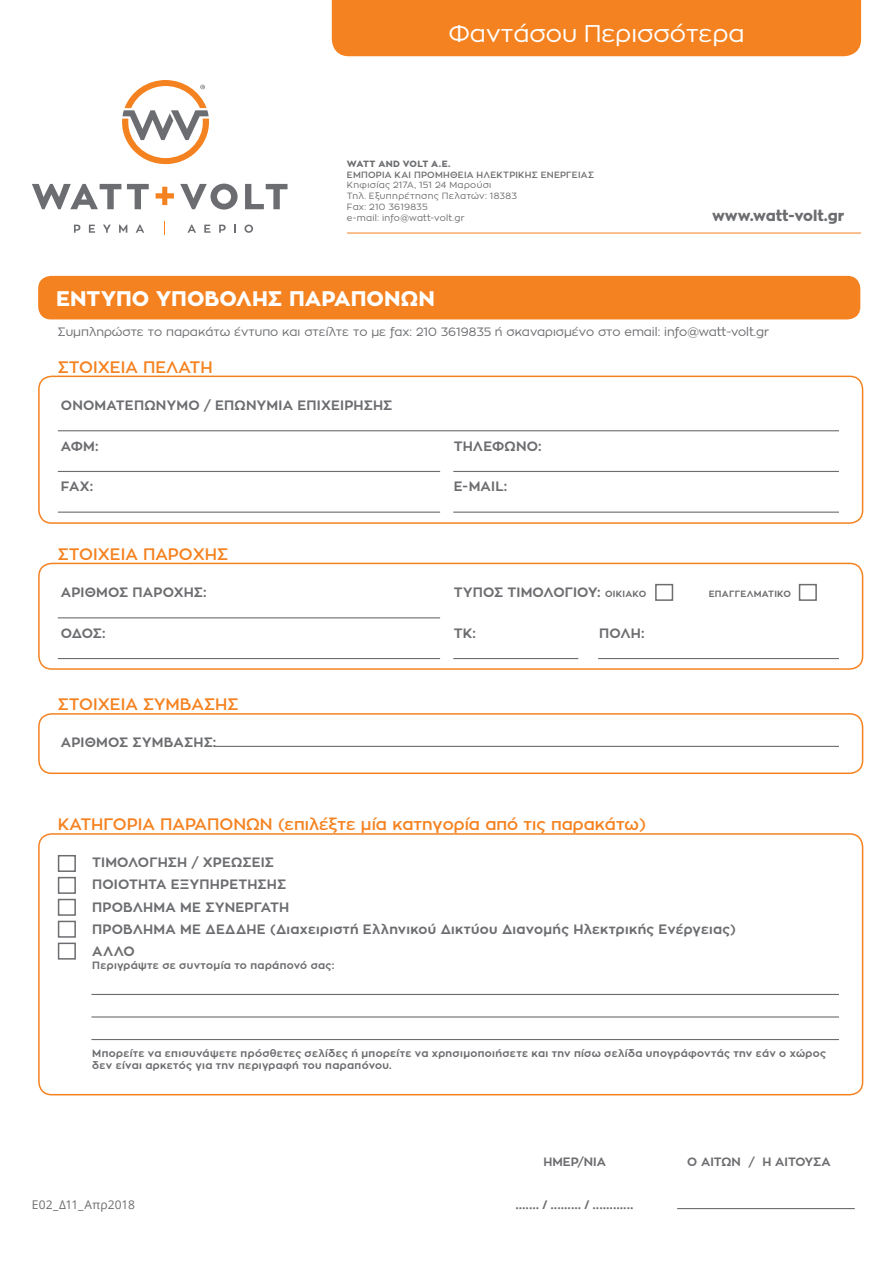
<style>
.page{position:relative;width:893px;height:1263px;background:#fff}
.page>*{position:absolute;margin:0;border:0;box-sizing:border-box;transform-origin:0 0}
.t1{font:24px "Zona Pro";color:#fff}
.t2{font:800 21px "Zona Pro";color:#fff}
.t3{font:600 16.5px "Zona Pro";color:#f58220}
.t4{font:800 15px "Zona Pro";letter-spacing:-.005em;color:#6c6d70}
.t5{font:700 13.5px "Zona Pro";letter-spacing:.015em;color:#6c6d70}
.t6{font:12px "Zona Pro";color:#6c6d70}
.t7{font:700 12px "Open Sans";color:#6c6d70}
.t8{font:700 12px "Zona Pro";color:#6c6d70}
.t9{font:12px "Open Sans";letter-spacing:.01em;color:#6c6d70}
.t10{font:700 10.5px/12.6px "Zona Pro";letter-spacing:.03em;color:#6c6d70}
.t11{font:9px/10.8px "Zona Pro";letter-spacing:.03em;color:#6c6d70}
.t12{font:600 9px "Zona Pro";letter-spacing:.025em;color:#6c6d70}
.t13{font:800 9px "Zona Pro";letter-spacing:.01em;color:#6c6d70}
.t14{font:700 9px "Zona Pro";letter-spacing:.025em;color:#6c6d70}
.s1{font-size:9px}
</style>
<div class="page">
<div style="left:332px;top:0;width:529px;height:56px;background:#f58220"></div>
<svg style="left:32px;top:184px;width:89px;height:25px"></svg>
<svg style="left:127px;top:184px;width:22px;height:25px"></svg>
<svg style="left:156px;top:187px;width:18px;height:18px"></svg>
<svg style="left:180px;top:184px;width:58px;height:26px"></svg>
<svg style="left:245px;top:184px;width:43px;height:25px"></svg>
<svg style="left:122px;top:80px;width:87px;height:84px"></svg>
<svg style="left:74px;top:225px;width:6px;height:8px"></svg>
<svg style="left:89px;top:225px;width:6px;height:8px"></svg>
<svg style="left:103px;top:225px;width:8px;height:8px"></svg>
<svg style="left:119px;top:225px;width:8px;height:8px"></svg>
<svg style="left:136px;top:225px;width:8px;height:8px"></svg>
<svg style="left:164px;top:221px;width:1px;height:14px"></svg>
<svg style="left:187px;top:225px;width:9px;height:8px"></svg>
<svg style="left:204px;top:225px;width:6px;height:8px"></svg>
<svg style="left:219px;top:225px;width:7px;height:8px"></svg>
<svg style="left:234px;top:225px;width:2px;height:8px"></svg>
<svg style="left:244px;top:225px;width:9px;height:8px"></svg>
<hr style="left:347px;top:233px;width:514px;height:1px;background:#f58220">
<div style="left:38px;top:833px;width:825px;height:262px;border:2px solid #f58220;border-radius:13px"></div>
<div style="left:38px;top:276px;width:822px;height:43px;background:#f58220;border-radius:13px"></div>
<div style="left:38px;top:376px;width:825px;height:148px;border:2px solid #f58220;border-radius:13px"></div>
<hr style="left:58px;top:430px;width:781px;height:1px;background:#6c6d70">
<hr style="left:58px;top:471px;width:382px;height:1px;background:#6c6d70">
<hr style="left:91px;top:994px;width:748px;height:1px;background:#6c6d70">
<hr style="left:91px;top:1016px;width:748px;height:1px;background:#6c6d70">
<hr style="left:91px;top:1039px;width:748px;height:1px;background:#6c6d70">
<hr style="left:453px;top:471px;width:386px;height:1px;background:#6c6d70">
<hr style="left:58px;top:512px;width:382px;height:1px;background:#6c6d70">
<hr style="left:453px;top:512px;width:386px;height:1px;background:#6c6d70">
<hr style="left:677px;top:1208px;width:178px;height:1px;background:#6c6d70">
<div style="left:58px;top:855px;width:18px;height:17px;border:2px solid #6c6d70"></div>
<div style="left:58px;top:877px;width:18px;height:17px;border:2px solid #6c6d70"></div>
<div style="left:58px;top:899px;width:18px;height:17px;border:2px solid #6c6d70"></div>
<div style="left:58px;top:921px;width:18px;height:17px;border:2px solid #6c6d70"></div>
<div style="left:58px;top:942px;width:18px;height:17px;border:2px solid #6c6d70"></div>
<div style="left:38px;top:713px;width:825px;height:61px;border:2px solid #f58220;border-radius:13px"></div>
<hr style="left:214px;top:746px;width:625px;height:1px;background:#6c6d70">
<div style="left:38px;top:563px;width:825px;height:107px;border:2px solid #f58220;border-radius:13px"></div>
<hr style="left:58px;top:617px;width:382px;height:1px;background:#6c6d70">
<hr style="left:58px;top:658px;width:382px;height:1px;background:#6c6d70">
<hr style="left:453px;top:658px;width:125px;height:1px;background:#6c6d70">
<hr style="left:598px;top:658px;width:241px;height:1px;background:#6c6d70">
<div style="left:655px;top:584px;width:18px;height:17px;border:2px solid #6c6d70"></div>
<div style="left:799px;top:584px;width:18px;height:17px;border:2px solid #6c6d70"></div>
<h1 class="t1" style="left:448px;top:18px;width:298px">Φαντάσου Περισσότερα</h1>
<p class="t13" style="left:347px;top:158px;width:105px">WATT AND VOLT A.E.</p>
<p class="t12" style="left:347px;top:169px;width:248px">ΕΜΠΟΡΙΑ ΚΑΙ ΠΡΟΜΗΘΕΙΑ ΗΛΕΚΤΡΙΚΗΣ ΕΝΕΡΓΕΙΑΣ</p>
<p class="t11" style="left:347px;top:180px;width:171px">Κηφισίας 217Α, 151 24 Μαρούσι<br>Τηλ. Εξυπηρέτησης Πελατών: 18383<br>Fax: 210 3619835<br>e-mail: info@watt-volt.gr</p>
<p class="t4" style="left:712px;top:206px;width:134px">www.watt-volt.gr</p>
<p class="t2" style="left:56px;top:285px;width:380px">ΕΝΤΥΠΟ ΥΠΟΒΟΛΗΣ ΠΑΡΑΠΟΝΩΝ</p>
<p class="t6" style="left:58px;top:324px;width:713px">Συμπληρώστε το παρακάτω έντυπο και στείλτε το με fax: 210 3619835 ή σκαναρισμένο στο email: info@watt-volt.gr</p>
<p class="t3" style="left:58px;top:356px;width:156px">ΣΤΟΙΧΕΙΑ ΠΕΛΑΤΗ</p>
<p class="t5" style="left:61px;top:396px;width:333px">ΟΝΟΜΑΤΕΠΩΝΥΜΟ / ΕΠΩΝΥΜΙΑ ΕΠΙΧΕΙΡΗΣΗΣ</p>
<p class="t5" style="left:61px;top:437px;width:39px">ΑΦΜ:</p>
<p class="t5" style="left:454px;top:437px;width:89px">ΤΗΛΕΦΩΝΟ:</p>
<p class="t5" style="left:61px;top:477px;width:34px">FAX:</p>
<p class="t5" style="left:454px;top:477px;width:55px">E-MAIL:</p>
<p class="t3" style="left:58px;top:543px;width:172px">ΣΤΟΙΧΕΙΑ ΠΑΡΟΧΗΣ</p>
<p class="t5" style="left:61px;top:583px;width:147px">ΑΡΙΘΜΟΣ ΠΑΡΟΧΗΣ:</p>
<p class="t5" style="left:454px;top:583px;width:194px">ΤΥΠΟΣ ΤΙΜΟΛΟΓΙΟΥ: <span class="s1">ΟΙΚΙΑΚΟ</span></p>
<p class="t14" style="left:709px;top:587px;width:84px">ΕΠΑΓΓΕΛΜΑΤΙΚΟ</p>
<p class="t5" style="left:61px;top:624px;width:46px">ΟΔΟΣ:</p>
<p class="t5" style="left:454px;top:624px;width:24px">ΤΚ:</p>
<p class="t5" style="left:599px;top:624px;width:47px">ΠΟΛΗ:</p>
<p class="t3" style="left:58px;top:694px;width:182px">ΣΤΟΙΧΕΙΑ ΣΥΜΒΑΣΗΣ</p>
<p class="t5" style="left:61px;top:733px;width:157px">ΑΡΙΘΜΟΣ ΣΥΜΒΑΣΗΣ:</p>
<p class="t3" style="left:58px;top:814px;width:590px">ΚΑΤΗΓΟΡΙΑ ΠΑΡΑΠΟΝΩΝ (επιλέξτε μία κατηγορία από τις παρακάτω)</p>
<p class="t5" style="left:92px;top:853px;width:183px">ΤΙΜΟΛΟΓΗΣΗ / ΧΡΕΩΣΕΙΣ</p>
<p class="t5" style="left:92px;top:876px;width:195px">ΠΟΙΟΤΗΤΑ ΕΞΥΠΗΡΕΤΗΣΗΣ</p>
<p class="t5" style="left:92px;top:898px;width:199px">ΠΡΟΒΛΗΜΑ ΜΕ ΣΥΝΕΡΓΑΤΗ</p>
<p class="t5" style="left:92px;top:920px;width:645px">ΠΡΟΒΛΗΜΑ ΜΕ ΔΕΔΔΗΕ (Διαχειριστή Ελληνικού Δικτύου Διανομής Ηλεκτρικής Ενέργειας)</p>
<p class="t5" style="left:92px;top:942px;width:44px">ΑΛΛΟ</p>
<p class="t10" style="left:92px;top:958px;width:244px">Περιγράψτε σε συντομία το παράπονό σας:</p>
<p class="t10" style="left:92px;top:1047px;width:735px">Μπορείτε να επισυνάψετε πρόσθετες σελίδες ή μπορείτε να χρησιμοποιήσετε και την πίσω σελίδα υπογράφοντάς την εάν ο χώρος δεν είναι αρκετός για την περιγραφή του παραπόνου.</p>
<p class="t8" style="left:543px;top:1154px;width:64px">ΗΜΕΡ/ΝΙΑ</p>
<p class="t8" style="left:687px;top:1154px;width:145px">Ο ΑΙΤΩΝ / Η ΑΙΤΟΥΣΑ</p>
<p class="t9" style="left:32px;top:1196px;width:104px">Ε02_Δ11_Απρ2018</p>
<p class="t7" style="left:515px;top:1196px;width:120px">....... / ......... / ............</p>
</div>
